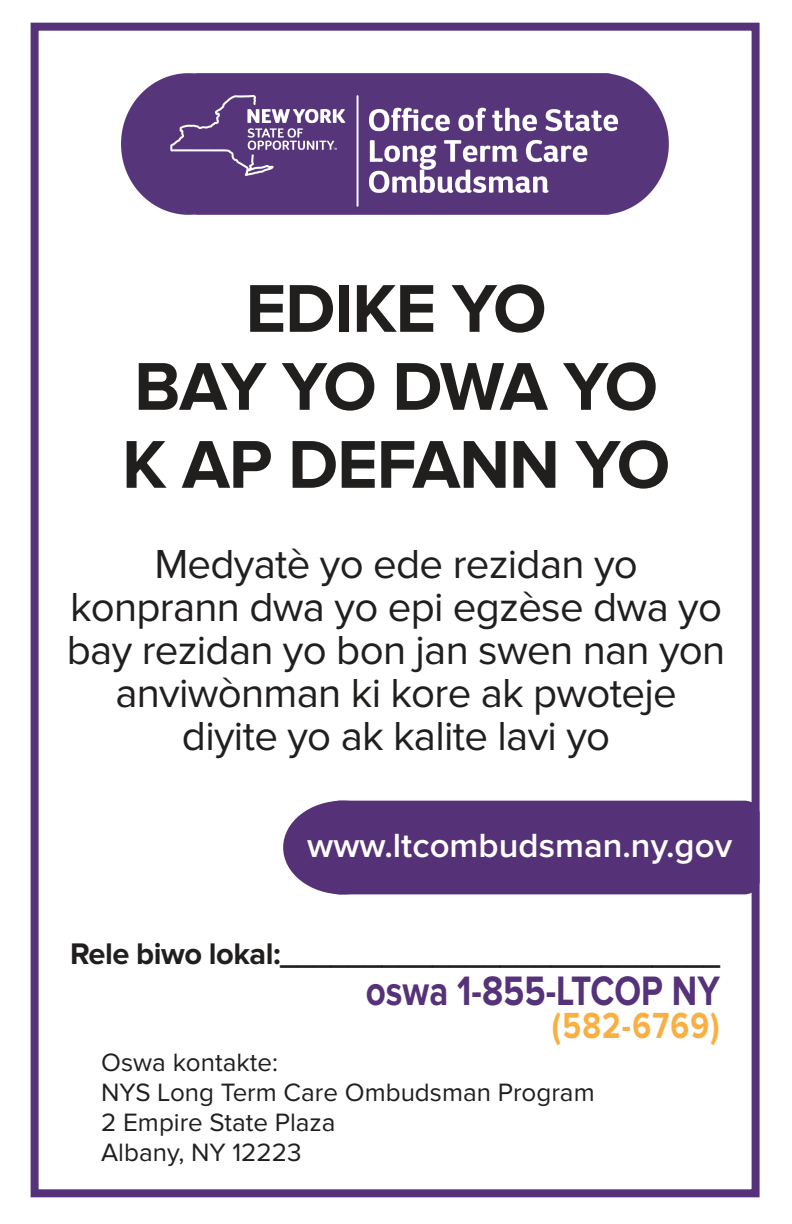
<style>
.page{position:relative;width:792px;height:1224px;background:#fff}
.page>*{position:absolute;margin:0;border:0;box-sizing:border-box;transform-origin:0 0}
.t1{font:700 70px/78px "Proxima Nova";letter-spacing:-.015em;color:#211e1e;text-align:center}
.t2{font:700 42.6px "Proxima Nova";color:#553279;scale:.82 1}
.t3{font:42px/43px "Proxima Nova";letter-spacing:-.015em;color:#211e1e;text-align:center}
.t4{font:700 37.6px "Proxima Nova";letter-spacing:.04em;color:#faaf41;scale:.82 1}
.t5{font:600 34.8px "Proxima Nova";color:#fff}
.t6{font:700 30.9px "Proxima Nova";letter-spacing:-.015em;color:#211e1e}
.t7{font:26px/30px "Proxima Nova";color:#211e1e}
</style>
<div class="page">
<div style="left:324px;top:801px;width:427px;height:93px;background:#553178"></div>
<div style="left:283px;top:801px;width:120px;height:93px;background:#553178;border-radius:50%"></div>
<div style="left:31px;top:23px;width:729px;height:1174px;border:8px solid #553279"></div>
<img style="left:122px;top:74px;width:546px;height:141px">
<h1 class="t1" style="left:122px;top:271px;width:550px">EDIKE YO<br>BAY YO DWA YO<br>K AP DEFANN YO</h1>
<p class="t3" style="left:67px;top:543px;width:660px">Medyatè yo ede rezidan yo konprann dwa yo epi egzèse dwa yo bay rezidan yo bon jan swen nan yon anviwònman ki kore ak pwoteje diyite yo ak kalite lavi yo</p>
<p class="t5" style="left:307px;top:825px;width:426px">www.ltcombudsman.ny.gov</p>
<p class="t6" style="left:70px;top:936px;width:652px">Rele biwo lokal:__________________________</p>
<p class="t2" style="left:366px;top:966px;width:433px">oswa 1-855-LTCOP NY</p>
<p class="t4" style="left:552px;top:1004px;width:206px">(582-6769)</p>
<p class="t7" style="left:101px;top:1048px;width:495px">Oswa kontakte:<br>NYS Long Term Care Ombudsman Program<br>2 Empire State Plaza<br>Albany, NY 12223</p>
</div>
